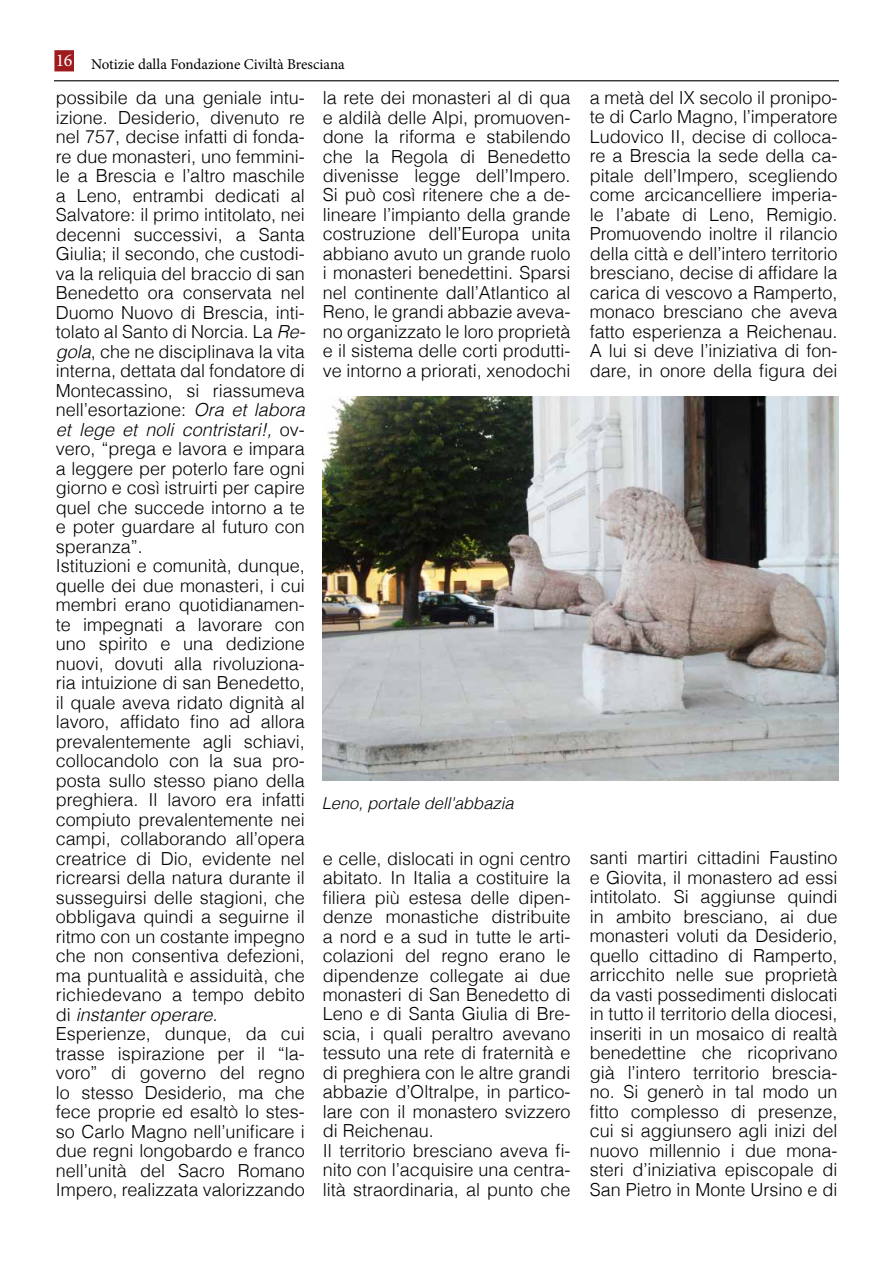
<style>
.page{position:relative;width:893px;height:1263px;background:#fff}
.page>*{position:absolute;margin:0;border:0;box-sizing:border-box;transform-origin:0 0}
.t1{font:300 18px/19.5px "Helvetica";color:#000;text-align:justify}
.t2{font:italic 300 16.5px "Helvetica";color:#000}
.t3{font:15px "Minion Pro";color:#000}
.s1{font-style:italic}
</style>
<div class="page">
<hr style="left:54px;top:80px;width:785px;height:1px;background:#000">
<div style="left:55px;top:51px;width:18px;height:20px;background:#9e1c1f"></div>
<div style="left:54px;top:50px;width:20px;height:21px;border:2px solid #9e1c1f"></div>
<img style="left:323px;top:396px;width:516px;height:384px">
<p class="t3" style="left:56px;top:54px;width:290px"><sup>16</sup> Notizie dalla Fondazione Civiltà Bresciana</p>
<p class="t1" style="left:56px;top:88px;width:251px;text-align:left">possibile da una geniale intu&shy;izione. Desiderio, divenuto re nel 757, decise infatti di fonda&shy;re due monasteri, uno femmini&shy;le a Brescia e l’altro maschile a Leno, entrambi dedicati al<br>Salvatore: il primo intitolato, nei decenni successivi, a Santa<br>Giulia; il secondo, che custodi&shy;va la reliquia del braccio di san<br>Benedetto ora conservata nel<br>Duomo Nuovo di Brescia, inti&shy;tolato al Santo di Norcia. La <span class="s1">Re&shy;gola</span>, che ne disciplinava la vita interna, dettata dal fondatore di<br>Montecassino, si riassumeva nell’esortazione: <span class="s1">Ora et labora et lege et noli contristari!,</span> ov&shy;vero, “prega e lavora e impara a leggere per poterlo fare ogni giorno e così istruirti per capire quel che succede intorno a te e poter guardare al futuro con speranza”.<br>Istituzioni e comunità, dunque, quelle dei due monasteri, i cui membri erano quotidianamen&shy;te impegnati a lavorare con uno spirito e una dedizione nuovi, dovuti alla rivoluziona&shy;ria intuizione di san Benedetto, il quale aveva ridato dignità al lavoro, affidato fino ad allora prevalentemente agli schiavi, collocandolo con la sua pro&shy;posta sullo stesso piano della preghiera. Il lavoro era infatti compiuto prevalentemente nei campi, collaborando all’opera creatrice di Dio, evidente nel ricrearsi della natura durante il susseguirsi delle stagioni, che obbligava quindi a seguirne il ritmo con un costante impegno che non consentiva defezioni, ma puntualità e assiduità, che richiedevano a tempo debito di <span class="s1">instanter operare.<br></span>Esperienze, dunque, da cui trasse ispirazione per il “la&shy;voro” di governo del regno lo stesso Desiderio, ma che fece proprie ed esaltò lo stes&shy;so Carlo Magno nell’unificare i due regni longobardo e franco nell’unità del Sacro Romano<br>Impero, realizzata valorizzando</p>
<p class="t1" style="left:323px;top:88px;width:249px">la rete dei monasteri al di qua e aldilà delle Alpi, promuoven&shy;done la riforma e stabilendo che la Regola di Benedetto divenisse legge dell’Impero.<br>Si può così ritenere che a de&shy;lineare l’impianto della grande costruzione dell’Europa unita abbiano avuto un grande ruolo i monasteri benedettini. Sparsi nel continente dall’Atlantico al Reno, le grandi abbazie aveva&shy;no organizzato le loro proprietà e il sistema delle corti produtti&shy;ve intorno a priorati, xenodochi</p>
<p class="t2" style="left:322px;top:792px;width:193px">Leno, portale dell'abbazia</p>
<p class="t1" style="left:323px;top:848px;width:249px;text-align:left">e celle, dislocati in ogni centro abitato. In Italia a costituire la filiera più estesa delle dipen&shy;denze monastiche distribuite a nord e a sud in tutte le arti&shy;colazioni del regno erano le dipendenze collegate ai due monasteri di San Benedetto di<br>Leno e di Santa Giulia di Bre&shy;scia, i quali peraltro avevano tessuto una rete di fraternità e di preghiera con le altre grandi abbazie d’Oltralpe, in partico&shy;lare con il monastero svizzero di Reichenau.<br>Il territorio bresciano aveva fi&shy;nito con l’acquisire una centra&shy;lità straordinaria, al punto che</p>
<p class="t1" style="left:590px;top:87px;width:249px">a metà del IX secolo il pronipo&shy;te di Carlo Magno, l’imperatore Ludovico II, decise di colloca&shy;re a Brescia la sede della ca&shy;pitale dell’Impero, scegliendo come arcicancelliere imperia&shy;le l’abate di Leno, Remigio.<br>Promuovendo inoltre il rilancio della città e dell’intero territorio bresciano, decise di affidare la carica di vescovo a Ramperto, monaco bresciano che aveva fatto esperienza a Reichenau.<br>A lui si deve l’iniziativa di fon&shy;dare, in onore della figura dei</p>
<p class="t1" style="left:590px;top:848px;width:249px">santi martiri cittadini Faustino e Giovita, il monastero ad essi intitolato. Si aggiunse quindi in ambito bresciano, ai due monasteri voluti da Desiderio, quello cittadino di Ramperto, arricchito nelle sue proprietà da vasti possedimenti dislocati in tutto il territorio della diocesi, inseriti in un mosaico di realtà benedettine che ricoprivano già l’intero territorio brescia&shy;no. Si generò in tal modo un fitto complesso di presenze, cui si aggiunsero agli inizi del nuovo millennio i due mona&shy;steri d’iniziativa episcopale di San Pietro in Monte Ursino e di</p>
</div>
